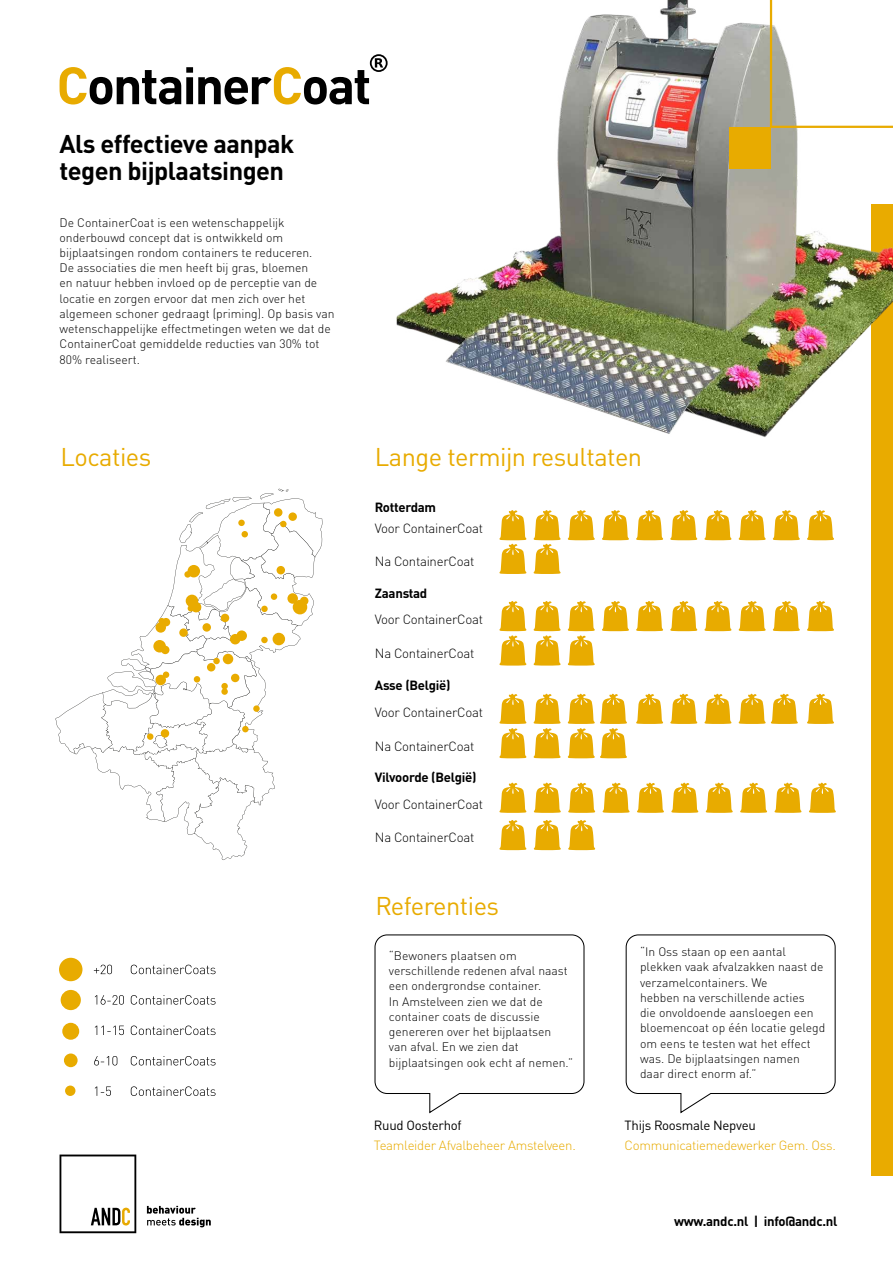
<style>
.page{position:relative;width:893px;height:1263px;background:#fff}
.page>*{position:absolute;margin:0;border:0;box-sizing:border-box;transform-origin:0 0}
.t1{font:25.35px "DIN Pro";letter-spacing:-.02em;color:#e8ab00}
.t2{font:700 25.35px/27.5px "DIN Pro";letter-spacing:-.02em;color:#000}
.t3{font:300 13.2px "DIN Pro";letter-spacing:-.02em;color:#000}
.t4{font:700 13.2px "DIN Pro";letter-spacing:-.02em;color:#000}
.t5{font:300 13.2px "DIN Pro";letter-spacing:-.02em;color:#e8ab00}
.t6{font:13.2px "DIN Pro";letter-spacing:-.02em;color:#000}
.t7{font:300 12.15px/15.1px "DIN Pro";color:#000}
</style>
<div class="page">
<div style="left:872px;top:204px;width:21px;height:971px;background:#e9ab00"></div>
<svg style="left:55px;top:489px;width:267px;height:371px"></svg>
<div style="left:147px;top:733px;width:6px;height:7px;background:#e9ab00;border-radius:50%"></div>
<div style="left:161px;top:729px;width:8px;height:9px;background:#e9ab00;border-radius:50%"></div>
<div style="left:231px;top:674px;width:8px;height:8px;background:#e9ab00;border-radius:50%"></div>
<div style="left:179px;top:628px;width:9px;height:9px;background:#e9ab00;border-radius:50%"></div>
<div style="left:202px;top:623px;width:9px;height:9px;background:#e9ab00;border-radius:50%"></div>
<div style="left:221px;top:614px;width:8px;height:8px;background:#e9ab00;border-radius:50%"></div>
<div style="left:288px;top:512px;width:9px;height:9px;background:#e9ab00;border-radius:50%"></div>
<div style="left:274px;top:508px;width:8px;height:9px;background:#e9ab00;border-radius:50%"></div>
<div style="left:273px;top:633px;width:12px;height:12px;background:#e9ab00;border-radius:50%"></div>
<div style="left:188px;top:565px;width:12px;height:12px;background:#e9ab00;border-radius:50%"></div>
<svg style="left:95px;top:1086px;width:121px;height:10px"></svg>
<svg style="left:94px;top:1056px;width:122px;height:9px"></svg>
<svg style="left:95px;top:1025px;width:121px;height:10px"></svg>
<svg style="left:95px;top:995px;width:121px;height:10px"></svg>
<svg style="left:94px;top:965px;width:122px;height:9px"></svg>
<div style="left:64px;top:1053px;width:14px;height:14px;background:#e8ab00;border-radius:50%"></div>
<div style="left:62px;top:1023px;width:17px;height:17px;background:#e8ab00;border-radius:50%"></div>
<div style="left:61px;top:990px;width:20px;height:20px;background:#e8ab00;border-radius:50%"></div>
<div style="left:59px;top:958px;width:23px;height:23px;background:#e8ab00;border-radius:50%"></div>
<div style="left:65px;top:1085px;width:10px;height:11px;background:#e8ab00;border-radius:50%"></div>
<svg style="left:374px;top:934px;width:211px;height:180px"></svg>
<svg style="left:625px;top:934px;width:211px;height:180px"></svg>
<svg style="left:60px;top:55px;width:314px;height:50px"></svg>
<svg style="left:60px;top:1154px;width:76px;height:79px"></svg>
<svg style="left:147px;top:1206px;width:64px;height:21px"></svg>
<img style="left:374px;top:0;width:519px;height:474px">
<svg style="left:499px;top:510px;width:28px;height:64px"></svg>
<svg style="left:499px;top:601px;width:28px;height:65px"></svg>
<svg style="left:636px;top:510px;width:27px;height:30px"></svg>
<svg style="left:636px;top:601px;width:27px;height:30px"></svg>
<svg style="left:533px;top:510px;width:28px;height:64px"></svg>
<svg style="left:533px;top:601px;width:28px;height:65px"></svg>
<svg style="left:704px;top:510px;width:28px;height:30px"></svg>
<svg style="left:704px;top:601px;width:28px;height:30px"></svg>
<svg style="left:772px;top:510px;width:28px;height:30px"></svg>
<svg style="left:772px;top:601px;width:28px;height:30px"></svg>
<svg style="left:602px;top:510px;width:27px;height:30px"></svg>
<svg style="left:602px;top:601px;width:27px;height:30px"></svg>
<svg style="left:670px;top:510px;width:28px;height:30px"></svg>
<svg style="left:670px;top:601px;width:28px;height:30px"></svg>
<svg style="left:567px;top:510px;width:28px;height:30px"></svg>
<svg style="left:567px;top:601px;width:28px;height:65px"></svg>
<svg style="left:738px;top:510px;width:28px;height:30px"></svg>
<svg style="left:738px;top:601px;width:28px;height:30px"></svg>
<svg style="left:807px;top:510px;width:27px;height:30px"></svg>
<svg style="left:807px;top:601px;width:27px;height:30px"></svg>
<svg style="left:670px;top:693px;width:28px;height:31px"></svg>
<svg style="left:499px;top:693px;width:28px;height:65px"></svg>
<svg style="left:704px;top:693px;width:28px;height:31px"></svg>
<svg style="left:533px;top:693px;width:28px;height:65px"></svg>
<svg style="left:738px;top:693px;width:60px;height:31px"></svg>
<svg style="left:636px;top:693px;width:27px;height:31px"></svg>
<svg style="left:807px;top:693px;width:27px;height:31px"></svg>
<svg style="left:567px;top:693px;width:60px;height:65px"></svg>
<svg style="left:499px;top:782px;width:28px;height:31px"></svg>
<svg style="left:499px;top:820px;width:28px;height:30px"></svg>
<svg style="left:533px;top:782px;width:28px;height:31px"></svg>
<svg style="left:533px;top:820px;width:28px;height:30px"></svg>
<svg style="left:568px;top:782px;width:27px;height:31px"></svg>
<svg style="left:568px;top:820px;width:27px;height:30px"></svg>
<svg style="left:602px;top:782px;width:28px;height:31px"></svg>
<svg style="left:637px;top:782px;width:27px;height:31px"></svg>
<svg style="left:671px;top:782px;width:28px;height:31px"></svg>
<svg style="left:705px;top:782px;width:28px;height:31px"></svg>
<svg style="left:740px;top:782px;width:27px;height:31px"></svg>
<svg style="left:809px;top:782px;width:27px;height:31px"></svg>
<svg style="left:774px;top:782px;width:28px;height:31px"></svg>
<svg style="left:770px;top:0;width:123px;height:128px"></svg>
<div style="left:729px;top:127px;width:41px;height:42px;background:#e8ab00"></div>
<h1 class="t2" style="left:60px;top:127px;width:236px">Als effectieve aanpak tegen bijplaatsingen</h1>
<p class="t7" style="left:60px;top:214px;width:277px">De ContainerCoat is een wetenschappelijk onderbouwd concept dat is ontwikkeld om bijplaatsingen rondom containers te reduceren.<br>De associaties die men heeft bij gras, bloemen<br>en natuur hebben invloed op de perceptie van de locatie en zorgen ervoor dat men zich over het algemeen schoner gedraagt (priming). Op basis van wetenschappelijke effectmetingen weten we dat de ContainerCoat gemiddelde reducties van 30% tot 80% realiseert.</p>
<h1 class="t1" style="left:61px;top:437px;width:92px">Locaties</h1>
<h1 class="t1" style="left:375px;top:437px;width:269px">Lange termijn resultaten</h1>
<p class="t4" style="left:375px;top:496px;width:63px">Rotterdam</p>
<p class="t3" style="left:375px;top:518px;width:110px">Voor ContainerCoat</p>
<p class="t3" style="left:375px;top:551px;width:101px">Na ContainerCoat</p>
<p class="t4" style="left:375px;top:582px;width:54px">Zaanstad</p>
<p class="t3" style="left:375px;top:609px;width:110px">Voor ContainerCoat</p>
<p class="t3" style="left:375px;top:643px;width:101px">Na ContainerCoat</p>
<p class="t4" style="left:375px;top:674px;width:77px">Asse (België)</p>
<p class="t3" style="left:375px;top:702px;width:110px">Voor ContainerCoat</p>
<p class="t3" style="left:375px;top:735px;width:101px">Na ContainerCoat</p>
<p class="t4" style="left:375px;top:766px;width:103px">Vilvoorde (België)</p>
<p class="t3" style="left:375px;top:794px;width:110px">Voor ContainerCoat</p>
<p class="t3" style="left:375px;top:827px;width:101px">Na ContainerCoat</p>
<h1 class="t1" style="left:375px;top:885px;width:125px">Referenties</h1>
<p class="t7" style="left:389px;top:947px;width:186px">“Bewoners plaatsen om verschillende redenen afval naast een ondergrondse container.<br>In Amstelveen zien we dat de container coats de discussie genereren over het bijplaatsen<br>van afval. En we zien dat bijplaatsingen ook echt af nemen.”</p>
<p class="t7" style="left:640px;top:943px;width:187px">“In Oss staan op een aantal plekken vaak afvalzakken naast de verzamelcontainers. We<br>hebben na verschillende acties<br>die onvoldoende aansloegen een bloemencoat op één locatie gelegd om eens te testen wat het effect was. De bijplaatsingen namen daar direct enorm af.”</p>
<p class="t6" style="left:374px;top:1115px;width:89px">Ruud Oosterhof</p>
<p class="t5" style="left:374px;top:1135px;width:203px">Teamleider Afvalbeheer Amstelveen.</p>
<p class="t6" style="left:625px;top:1115px;width:133px">Thijs Roosmale Nepveu</p>
<p class="t5" style="left:625px;top:1135px;width:213px">Communicatiemedewerker Gem. Oss.</p>
<p class="t4" style="left:674px;top:1210px;width:165px">www.andc.nl | info@andc.nl</p>
</div>
